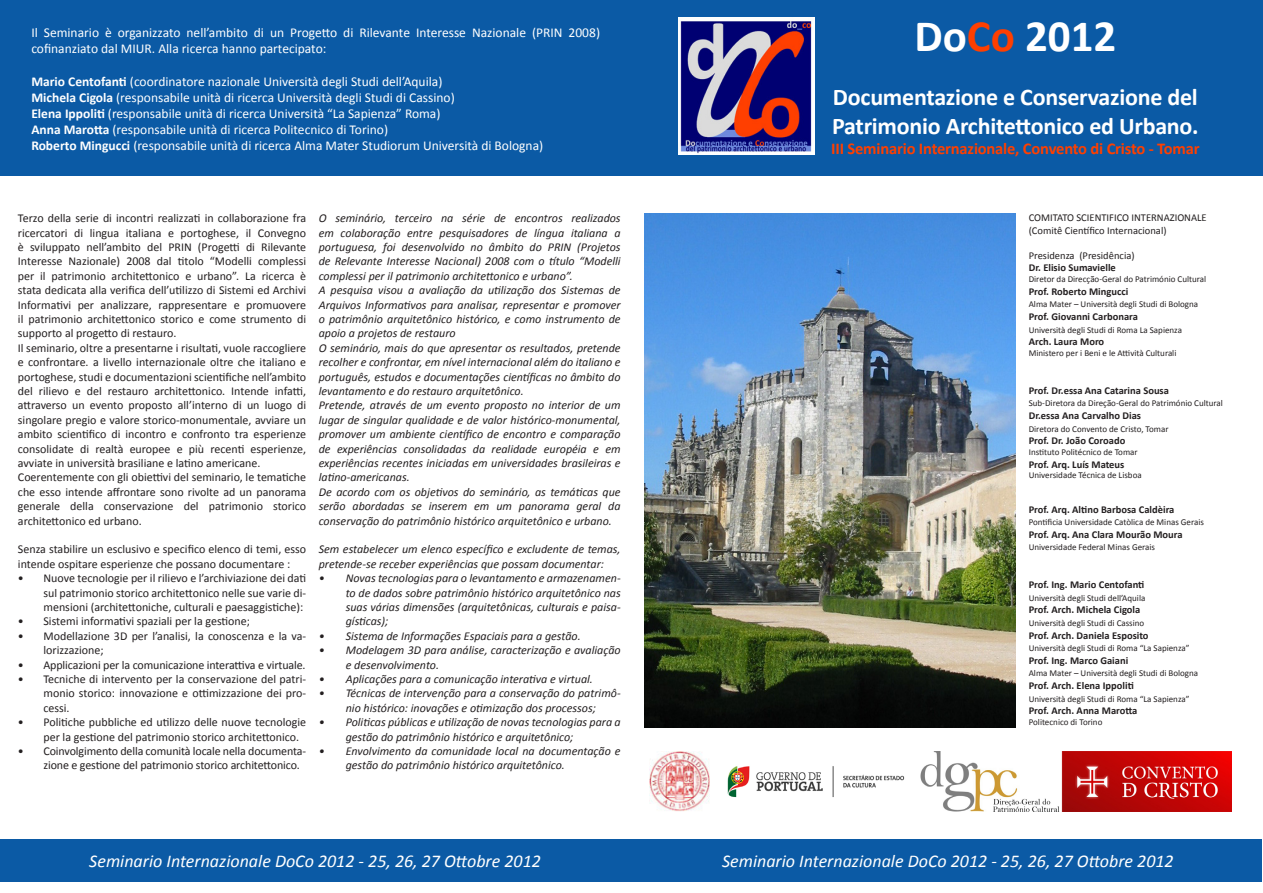
<style>
.page{position:relative;width:1263px;height:893px;background:#fff}
.page>*{position:absolute;margin:0;border:0;box-sizing:border-box;transform-origin:0 0}
.t1{font:700 45px "Calibri";color:#fff}
.t2{font:700 24px "Calibri";letter-spacing:-.01em;color:#fff}
.t3{font:italic 18px "Calibri";color:#fff}
.t4{font:700 16.5px "Calibri";letter-spacing:-.01em;color:#ff3f00}
.t5{font:13.5px/16.2px "Calibri";color:#fff}
.t6{font:12px/14.4px "Calibri";color:#231f20;text-align:justify}
.t7{font:italic 12px/14.4px "Calibri";color:#231f20;text-align:justify}
.t8{font:700 10.5px "Calibri";color:#231f20}
.t9{font:10.5px "Calibri";color:#231f20}
.t10{font:9px "Calibri";color:#231f20}
.s1{font-weight:700}
.s2{color:#ff3f00}
</style>
<div class="page">
<div style="left:0;top:839px;width:1262px;height:42px;background:#0b5aa5"></div>
<div style="left:631px;top:0;width:632px;height:176px;background:#0b5aa5"></div>
<div style="left:0;top:0;width:631px;height:176px;background:#0b5aa5"></div>
<img style="left:678px;top:17px;width:136px;height:138px">
<img style="left:649px;top:751px;width:60px;height:60px">
<img style="left:644px;top:213px;width:371px;height:514px">
<img style="left:727px;top:751px;width:504px;height:60px">
<p class="t5" style="left:31px;top:24px;width:570px">Il Seminario è organizzato nell’ambito di un Progetto di Rilevante Interesse Nazionale (PRIN 2008) cofinanziato dal MIUR. Alla ricerca hanno partecipato:</p>
<p class="t5" style="left:31px;top:72px;width:413px"><span class="s1">Mario Centofanti</span> (coordinatore nazionale Università degli Studi dell’Aquila)</p>
<p class="t5" style="left:31px;top:89px;width:425px"><span class="s1">Michela Cigola</span> (responsabile unità di ricerca Università degli Studi di Cassino)</p>
<p class="t5" style="left:31px;top:105px;width:411px"><span class="s1">Elena Ippoliti</span> (responsabile unità di ricerca Università “La Sapienza” Roma)</p>
<p class="t5" style="left:31px;top:121px;width:358px"><span class="s1">Anna Marotta</span> (responsabile unità di ricerca Politecnico di Torino)</p>
<p class="t5" style="left:31px;top:137px;width:513px"><span class="s1">Roberto Mingucci</span> (responsabile unità di ricerca Alma Mater Studiorum Università di Bologna)</p>
<p class="t6" style="left:18px;top:210px;width:290px">Terzo della serie di incontri realizzati in collaborazione fra ricercatori di lingua italiana e portoghese, il Convegno è sviluppato nell’ambito del PRIN (Progetti di Rilevante Interesse Nazionale) 2008 dal titolo “Modelli complessi per il patrimonio architettonico e urbano”. La ricerca è stata dedicata alla verifica dell’utilizzo di Sistemi ed Archivi Informativi per analizzare, rappresentare e promuovere il patrimonio architettonico storico e come strumento di supporto al progetto di restauro.</p>
<p class="t6" style="left:18px;top:340px;width:290px">Il seminario, oltre a presentarne i risultati, vuole raccogliere e confrontare. a livello internazionale oltre che italiano e portoghese, studi e documentazioni scientifiche nell’ambito del rilievo e del restauro architettonico. Intende infatti, attraverso un evento proposto all’interno di un luogo di singolare pregio e valore storico-monumentale, avviare un ambito scientifico di incontro e confronto tra esperienze consolidate di realtà europee e più recenti esperienze, avviate in università brasiliane e latino americane.</p>
<p class="t6" style="left:18px;top:470px;width:290px">Coerentemente con gli obiettivi del seminario, le tematiche che esso intende affrontare sono rivolte ad un panorama generale della conservazione del patrimonio storico architettonico ed urbano.</p>
<p class="t6" style="left:18px;top:542px;width:290px">Senza stabilire un esclusivo e specifico elenco di temi, esso intende ospitare esperienze che possano documentare :</p>
<p class="t6" style="left:43px;top:570px;width:264px;text-indent:-26px">• Nuove tecnologie per il rilievo e l’archiviazione dei dati sul patrimonio storico architettonico nelle sue varie di&shy;mensioni (architettoniche, culturali e paesaggistiche):</p>
<p class="t6" style="left:18px;top:614px;width:234px">• Sistemi informativi spaziali per la gestione;</p>
<p class="t6" style="left:43px;top:628px;width:264px;text-indent:-26px">• Modellazione 3D per l’analisi, la conoscenza e la va&shy;lorizzazione;</p>
<p class="t6" style="left:18px;top:657px;width:289px">• Applicazioni per la comunicazione interattiva e virtuale.</p>
<p class="t6" style="left:43px;top:671px;width:264px;text-indent:-26px">• Tecniche di intervento per la conservazione del patri&shy;monio storico: innovazione e ottimizzazione dei pro&shy;cessi.</p>
<p class="t6" style="left:43px;top:714px;width:264px;text-indent:-26px">• Politiche pubbliche ed utilizzo delle nuove tecnologie per la gestione del patrimonio storico architettonico.</p>
<p class="t6" style="left:43px;top:743px;width:264px;text-indent:-26px">• Coinvolgimento della comunità locale nella documenta&shy;zione e gestione del patrimonio storico architettonico.</p>
<p class="t7" style="left:319px;top:210px;width:303px">O seminário, terceiro na série de encontros realizados em colaboração entre pesquisadores de língua italiana a portuguesa, foi desenvolvido no âmbito do PRIN (Projetos de Relevante Interesse Nacional) 2008 com o título “Modelli complessi per il patrimonio architettonico e urbano”.</p>
<p class="t7" style="left:319px;top:282px;width:303px">A pesquisa visou a avaliação da utilização dos Sistemas de Arquivos Informativos para analisar, representar e promover o patrimônio arquitetônico histórico, e como instrumento de apoio a projetos de restauro</p>
<p class="t7" style="left:319px;top:340px;width:303px">O seminário, mais do que apresentar os resultados, pretende recolher e confrontar, em nível internacional além do italiano e português, estudos e documentações científicas no âmbito do levantamento e do restauro arquitetônico.</p>
<p class="t7" style="left:319px;top:398px;width:303px">Pretende, através de um evento proposto no interior de um lugar de singular qualidade e de valor histórico-monumental, promover um ambiente científico de encontro e comparação de experiências consolidadas da realidade européia e em experiências recentes iniciadas em universidades brasileiras e latino-americanas.</p>
<p class="t7" style="left:319px;top:484px;width:303px">De acordo com os objetivos do seminário, as temáticas que serão abordadas se inserem em um panorama geral da conservação do patrimônio histórico arquitetônico e urbano.</p>
<p class="t7" style="left:319px;top:542px;width:303px">Sem estabelecer um elenco específico e excludente de temas, pretende-se receber experiências que possam documentar:</p>
<p class="t7" style="left:346px;top:570px;width:276px;text-indent:-27px">• Novas tecnologias para o levantamento e armazenamen&shy;to de dados sobre patrimônio histórico arquitetônico nas suas várias dimensões (arquitetônicas, culturais e paisa&shy;gísticas);</p>
<p class="t7" style="left:319px;top:628px;width:263px">• Sistema de Informações Espaciais para a gestão.</p>
<p class="t7" style="left:346px;top:642px;width:276px;text-indent:-27px">• Modelagem 3D para análise, caracterização e avaliação e desenvolvimento.</p>
<p class="t7" style="left:319px;top:671px;width:276px">• Aplicações para a comunicação interativa e virtual.</p>
<p class="t7" style="left:319px;top:686px;width:303px;text-align:center">• Técnicas de intervenção para a conservação do patrimô&shy;nio histórico: inovações e otimização dos processos;</p>
<p class="t7" style="left:346px;top:714px;width:276px;text-indent:-27px">• Politicas públicas e utilização de novas tecnologias para a gestão do patrimônio histórico e arquitetônico;</p>
<p class="t7" style="left:346px;top:743px;width:276px;text-indent:-27px">• Envolvimento da comunidade local na documentação e gestão do patrimônio histórico arquitetônico.</p>
<p class="t1" style="left:914px;top:8px;width:203px">Do<span class="s2">Co</span> 2012</p>
<p class="t2" style="left:833px;top:82px;width:366px">Documentazione e Conservazione del</p>
<p class="t2" style="left:832px;top:111px;width:368px">Patrimonio Architettonico ed Urbano.</p>
<p class="t4" style="left:831px;top:138px;width:370px">III Seminario Internazionale, Convento di Cristo - Tomar</p>
<p class="t9" style="left:1029px;top:211px;width:179px">COMITATO SCIENTIFICO INTERNAZIONALE</p>
<p class="t9" style="left:1029px;top:224px;width:139px">(Comitê Científico Internacional)</p>
<p class="t9" style="left:1029px;top:249px;width:107px">Presidenza (Presidência)</p>
<p class="t8" style="left:1029px;top:261px;width:89px">Dr. Elisio Sumavielle</p>
<p class="t10" style="left:1029px;top:274px;width:179px">Diretor da Direcção-Geral do Património Cultural</p>
<p class="t8" style="left:1029px;top:285px;width:101px">Prof. Roberto Mingucci</p>
<p class="t10" style="left:1029px;top:299px;width:171px">Alma Mater – Università degli Studi di Bologna</p>
<p class="t8" style="left:1029px;top:310px;width:111px">Prof. Giovanni Carbonara</p>
<p class="t10" style="left:1029px;top:324px;width:155px">Università degli Studi di Roma La Sapienza</p>
<p class="t8" style="left:1029px;top:335px;width:77px">Arch. Laura Moro</p>
<p class="t10" style="left:1029px;top:347px;width:149px">Ministero per i Beni e le Attività Culturali</p>
<p class="t8" style="left:1029px;top:384px;width:142px">Prof. Dr.essa Ana Catarina Sousa</p>
<p class="t10" style="left:1029px;top:398px;width:196px">Sub-Diretora da Direção-Geral do Património Cultural</p>
<p class="t8" style="left:1029px;top:409px;width:114px">Dr.essa Ana Carvalho Dias</p>
<p class="t10" style="left:1029px;top:423px;width:141px">Diretora do Convento de Cristo, Tomar</p>
<p class="t8" style="left:1029px;top:434px;width:98px">Prof. Dr. João Coroado</p>
<p class="t10" style="left:1029px;top:446px;width:110px">Instituto Politécnico de Tomar</p>
<p class="t8" style="left:1029px;top:458px;width:97px">Prof. Arq. Luís Mateus</p>
<p class="t10" style="left:1029px;top:470px;width:114px">Universidade Técnica de Lisboa</p>
<p class="t8" style="left:1029px;top:503px;width:147px">Prof. Arq. Altino Barbosa Caldèira</p>
<p class="t10" style="left:1029px;top:517px;width:177px">Pontifìcia Universidade Catòlica de Minas Gerais</p>
<p class="t8" style="left:1029px;top:528px;width:155px">Prof. Arq. Ana Clara Mourão Moura</p>
<p class="t10" style="left:1029px;top:542px;width:128px">Universidade Federal Minas Gerais</p>
<p class="t8" style="left:1029px;top:578px;width:117px">Prof. Ing. Mario Centofanti</p>
<p class="t10" style="left:1029px;top:592px;width:118px">Università degli Studi dell’Aquila</p>
<p class="t8" style="left:1029px;top:603px;width:113px">Prof. Arch. Michela Cigola</p>
<p class="t10" style="left:1029px;top:617px;width:117px">Università degli Studi di Cassino</p>
<p class="t8" style="left:1029px;top:629px;width:121px">Prof. Arch. Daniela Esposito</p>
<p class="t10" style="left:1029px;top:643px;width:162px">Università degli Studi di Roma “La Sapienza”</p>
<p class="t8" style="left:1029px;top:654px;width:101px">Prof. Ing. Marco Gaiani</p>
<p class="t10" style="left:1029px;top:668px;width:171px">Alma Mater – Università degli Studi di Bologna</p>
<p class="t8" style="left:1029px;top:679px;width:107px">Prof. Arch. Elena Ippoliti</p>
<p class="t10" style="left:1029px;top:693px;width:162px">Università degli Studi di Roma “La Sapienza”</p>
<p class="t8" style="left:1029px;top:704px;width:110px">Prof. Arch. Anna Marotta</p>
<p class="t10" style="left:1029px;top:716px;width:75px">Politecnico di Torino</p>
<h3 class="t3" style="left:89px;top:850px;width:453px">Seminario Internazionale DoCo 2012 - 25, 26, 27 Ottobre 2012</h3>
<h3 class="t3" style="left:722px;top:850px;width:453px">Seminario Internazionale DoCo 2012 - 25, 26, 27 Ottobre 2012</h3>
</div>
